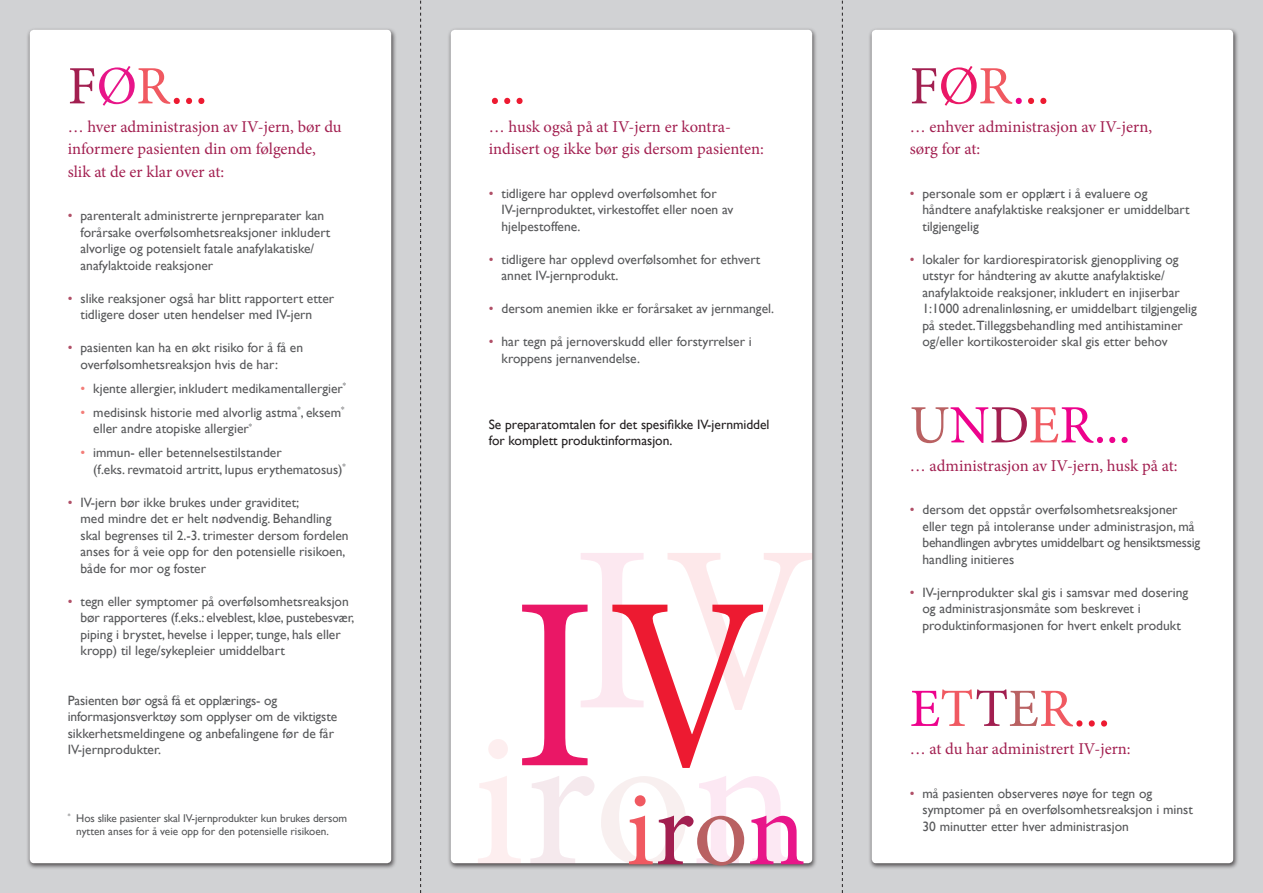
<style>
.page{position:relative;width:1263px;height:893px;background:#d1d2d4}
.page>*{position:absolute;margin:0;border:0;box-sizing:border-box;transform-origin:0 0}
.t1{font:247.05px "Minion Pro";color:#ea1766}
.t2{font:195px "Minion Pro";color:#f05961}
.t3{font:54px "Minion Pro";color:#ed1a31}
.t4{font:54px "Minion Pro";color:#ed028c}
.t5{font:16.5px/22.5px "Minion Pro";color:#a21f50}
.t6{font:13.5px/16.5px "Gill Sans";color:#57585a}
.t7{font:13.5px/16.5px "Gill Sans";color:#231f20}
.t8{font:11.25px/13.5px "Gill Sans";letter-spacing:-.01em;color:#57585a}
.s1{color:#a21f50}
.s2{color:#e81589}
.s3{color:#f05961}
.s4{color:#b04f67}
.s5{color:#f37d78}
.s6{color:#ed1a31}
.s7{color:#b96162}
.s8{font-size:108px}
.s9{font-size:108px;color:#a21f50}
.s10{font-size:108px;color:#b96162}
.s11{font-size:108px;color:#e81589}
.s12{color:#ea1766}
.s13{color:#ed028c}
</style>
<div class="page">
<svg style="left:420px;top:0;width:1px;height:893px"></svg>
<svg style="left:842px;top:0;width:1px;height:893px"></svg>
<div style="left:26px;top:27px;width:371px;height:842px;background:#231f20;opacity:.75"></div>
<div style="left:30px;top:30px;width:361px;height:833px;background:#fff;border-radius:4px"></div>
<div style="left:447px;top:27px;width:371px;height:843px;background:#231f20;opacity:.75"></div>
<div style="left:451px;top:30px;width:361px;height:833px;background:#fff;border-radius:4px"></div>
<div style="left:868px;top:27px;width:371px;height:842px;background:#231f20;opacity:.75"></div>
<div style="left:872px;top:30px;width:361px;height:833px;background:#fff;border-radius:4px"></div>
<h3 class="t3" style="left:68px;top:50px;width:141px"><span class="s1">F</span><span class="s2">Ø</span><span class="s3">R</span>...</h3>
<p class="t5" style="left:68px;top:115px;width:275px">… hver administrasjon av IV-jern, bør du informere pasienten din om følgende, slik at de er klar over at:</p>
<p class="t6" style="left:81px;top:208px;width:251px;text-indent:-13px"><span class="s4">•</span> parenteralt administrerte jernpreparater kan forårsake overfølsomhetsreaksjoner inkludert alvorlige og potensielt fatale anafylakatiske/ anafylaktoide reaksjoner</p>
<p class="t6" style="left:81px;top:290px;width:255px;text-indent:-13px"><span class="s4">•</span> slike reaksjoner også har blitt rapportert etter tidligere doser uten hendelser med IV-jern</p>
<p class="t6" style="left:81px;top:340px;width:224px;text-indent:-13px"><span class="s4">•</span> pasienten kan ha en økt risiko for å få en overfølsomhetsreaksjon hvis de har:</p>
<p class="t6" style="left:81px;top:380px;width:267px"><span class="s5">•</span> kjente allergier, inkludert medikamentallergier<sup>*</sup></p>
<p class="t6" style="left:93px;top:404px;width:253px;text-indent:-13px"><span class="s5">•</span> medisinsk historie med alvorlig astma<sup>*</sup>, eksem<sup>* </sup>eller andre atopiske allergier<sup>*</sup></p>
<p class="t6" style="left:93px;top:445px;width:254px;text-indent:-13px"><span class="s5">•</span> immun- eller betennelsestilstander<br>(f.eks. revmatoid artritt, lupus erythematosus)<sup>*</sup></p>
<p class="t6" style="left:81px;top:494px;width:270px;text-indent:-13px"><span class="s4">•</span> IV-jern bør ikke brukes under graviditet;<br>med mindre det er helt nødvendig. Behandling skal begrenses til 2.-3. trimester dersom fordelen anses for å veie opp for den potensielle risikoen, både for mor og foster</p>
<p class="t6" style="left:81px;top:593px;width:275px;text-indent:-13px"><span class="s4">•</span> tegn eller symptomer på overfølsomhetsreaksjon bør rapporteres (f.eks.: elveblest, kløe, pustebesvær, piping i brystet, hevelse i lepper, tunge, hals eller kropp) til lege/sykepleier umiddelbart</p>
<p class="t6" style="left:68px;top:692px;width:271px">Pasienten bør også få et opplærings- og informasjonsverktøy som opplyser om de viktigste sikkerhetsmeldingene og anbefalingene før de får IV-jernprodukter.</p>
<p class="t8" style="left:76px;top:811px;width:272px;text-indent:-9px"><sup>*</sup> Hos slike pasienter skal IV-jernprodukter kun brukes dersom nytten anses for å veie opp for den potensielle risikoen.</p>
<h3 class="t3" style="left:489px;top:50px;width:38px">...</h3>
<p class="t5" style="left:489px;top:115px;width:277px">… husk også på at IV-jern er kontra&shy;indisert og ikke bør gis dersom pasienten:</p>
<p class="t6" style="left:501px;top:185px;width:233px;text-indent:-13px"><span class="s4">•</span> tidligere har opplevd overfølsomhet for<br>IV-jernproduktet, virkestoffet eller noen av hjelpestoffene.</p>
<p class="t6" style="left:501px;top:251px;width:260px;text-indent:-13px"><span class="s4">•</span> tidligere har opplevd overfølsomhet for ethvert annet IV-jernprodukt.</p>
<p class="t6" style="left:489px;top:301px;width:287px"><span class="s4">•</span> dersom anemien ikke er forårsaket av jernmangel.</p>
<p class="t6" style="left:501px;top:334px;width:252px;text-indent:-13px"><span class="s4">•</span> har tegn på jernoverskudd eller forstyrrelser i kroppens jernanvendelse.</p>
<p class="t7" style="left:489px;top:416px;width:282px">Se preparatomtalen for det spesifikke IV-jernmiddel for komplett produktinformasjon.</p>
<h1 class="t1" style="left:513px;top:521px;width:305px">I <sup>I</sup> <span class="s6">V</span><sup>V</sup></h1>
<h2 class="t2" style="left:472px;top:671px;width:336px">i<span class="s1">r</span><span class="s7">o</span><span class="s8">i</span><span class="s9">r</span><span class="s2">n</span><span class="s10">o</span><span class="s11">n</span></h2>
<h3 class="t3" style="left:910px;top:50px;width:141px"><span class="s1">F</span><span class="s12">Ø</span><span class="s3">R</span><span class="s13">.</span>..</h3>
<p class="t5" style="left:910px;top:115px;width:244px">… enhver administrasjon av IV-jern, sørg for at:</p>
<p class="t6" style="left:922px;top:185px;width:269px;text-indent:-13px"><span class="s4">•</span> personale som er opplært i å evaluere og håndtere anafylaktiske reaksjoner er umiddelbart tilgjengelig</p>
<p class="t6" style="left:922px;top:251px;width:276px;text-indent:-13px"><span class="s4">•</span> lokaler for kardiorespiratorisk gjenoppliving og utstyr for håndtering av akutte anafylaktiske/ anafylaktoide reaksjoner, inkludert en injiserbar 1:1000 adrenalinløsning, er umiddelbart tilgjengelig på stedet.Tilleggsbehandling med antihistaminer og/eller kortikosteroider skal gis etter behov</p>
<h3 class="t4" style="left:910px;top:389px;width:222px"><span class="s7">U</span>N<span class="s1">D</span><span class="s3">E</span>R...</h3>
<p class="t5" style="left:910px;top:454px;width:269px">… administrasjon av IV-jern, husk på at:</p>
<p class="t6" style="left:922px;top:502px;width:279px;text-indent:-13px"><span class="s4">•</span> dersom det oppstår overfølsomhetsreaksjoner eller tegn på intoleranse under administrasjon, må behandlingen avbrytes umiddelbart og hensiktsmessig handling initieres</p>
<p class="t6" style="left:922px;top:584px;width:267px;text-indent:-13px"><span class="s4">•</span> IV-jernprodukter skal gis i samsvar med dosering og administrasjonsmåte som beskrevet i produktinformasjonen for hvert enkelt produkt</p>
<h3 class="t3" style="left:910px;top:672px;width:202px"><span class="s13">E</span><span class="s3">T</span><span class="s1">T</span><span class="s7">E</span><span class="s3">R</span>...</h3>
<p class="t5" style="left:910px;top:738px;width:222px">… at du har administrert IV-jern:</p>
<p class="t6" style="left:922px;top:785px;width:272px;text-indent:-13px"><span class="s4">•</span> må pasienten observeres nøye for tegn og symptomer på en overfølsomhetsreaksjon i minst<br>30 minutter etter hver administrasjon</p>
</div>
